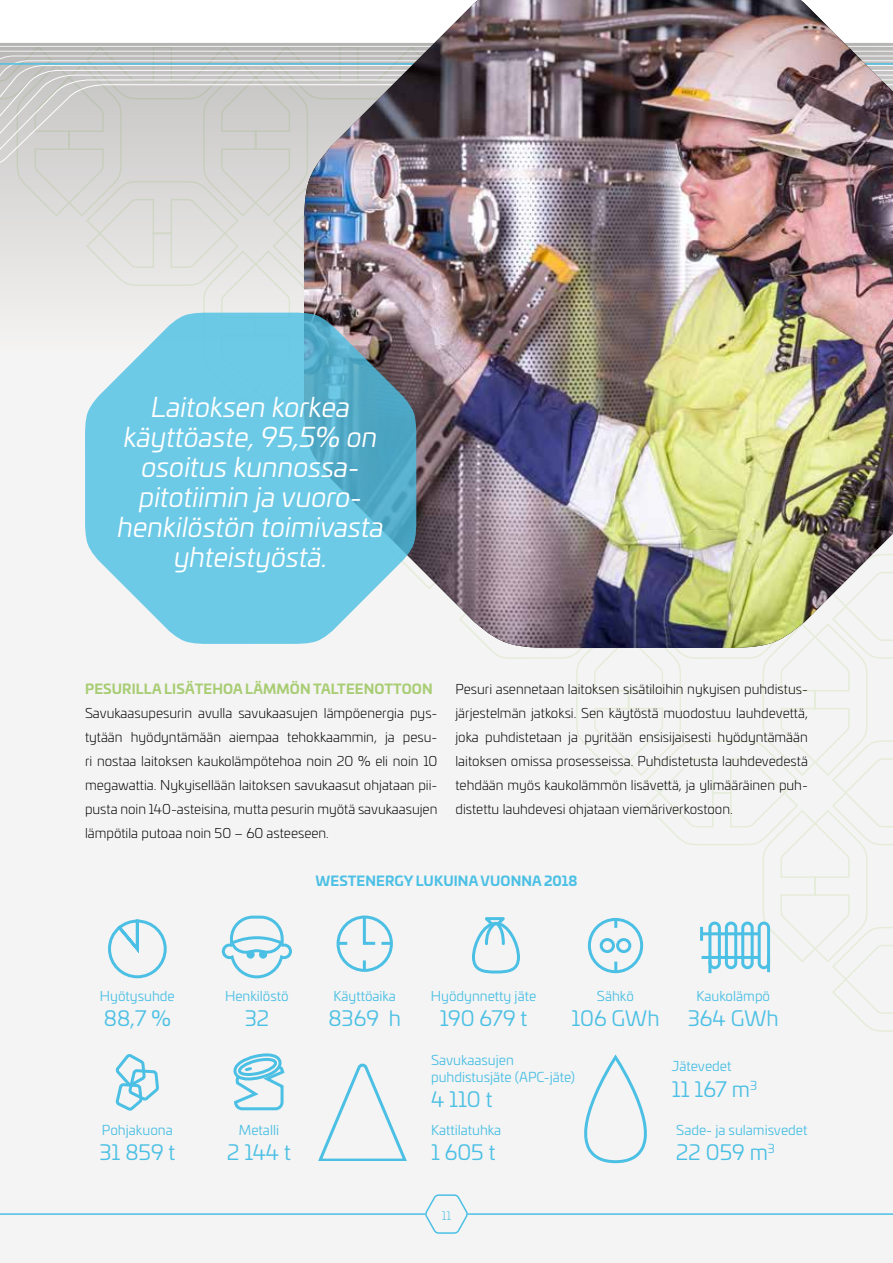
<style>
.page{position:relative;width:893px;height:1263px;background:#f5f4f4}
.page>*{position:absolute;margin:0;border:0;box-sizing:border-box;transform-origin:0 0}
.t1{font:italic 27px/30px "Univia Pro";color:#fff;text-align:center}
.t2{font:21px "Univia Pro";color:#4bc0e4}
.t3{font:300 13.5px/24px "Univia Pro";color:#000;text-align:justify}
.t4{font:13.5px/16.2px "Univia Pro";color:#4bc0e4}
.t5{font:700 13.5px "Univia Pro";letter-spacing:.01em;color:#a8cd74}
.t6{font:700 13.5px "Univia Pro";letter-spacing:.01em;color:#4bc0e4}
.t7{font:300 12px "Univia Pro";color:#4bc0e4}
</style>
<div class="page">
<svg style="left:488px;top:648px;width:405px;height:143px"></svg>
<svg style="left:646px;top:791px;width:247px;height:186px"></svg>
<svg style="left:832px;top:977px;width:61px;height:55px"></svg>
<svg style="left:0;top:175px;width:304px;height:138px;fill:#e2e1e0"></svg>
<div style="left:0;top:0;width:893px;height:175px;background:#000;opacity:.15"></div>
<svg style="left:0;top:0;width:304px;height:128px"></svg>
<hr style="left:0;top:63px;width:893px;height:2px;background:#4bc0e4">
<svg style="left:425px;top:1194px;width:43px;height:40px"></svg>
<hr style="left:467px;top:1213px;width:426px;height:2px;background:#4bc0e4">
<hr style="left:0;top:1213px;width:425px;height:2px;background:#4bc0e4">
<img style="left:304px;top:0;width:589px;height:648px">
<svg style="left:85px;top:313px;width:331px;height:331px;background:#7ac5dd"></svg>
<svg style="left:472px;top:917px;width:48px;height:57px"></svg>
<svg style="left:233px;top:1053px;width:52px;height:58px"></svg>
<svg style="left:115px;top:1054px;width:44px;height:57px"></svg>
<div style="left:588px;top:918px;width:55px;height:55px;border:3px solid #4bc0e4;border-radius:50%"></div>
<svg style="left:599px;top:938px;width:33px;height:15px"></svg>
<svg style="left:614px;top:919px;width:3px;height:9px"></svg>
<svg style="left:614px;top:962px;width:3px;height:11px"></svg>
<hr style="left:702px;top:932px;width:57px;height:3px;background:#4bc0e4">
<hr style="left:700px;top:927px;width:3px;height:14px;background:#4bc0e4">
<hr style="left:702px;top:956px;width:57px;height:3px;background:#4bc0e4">
<svg style="left:708px;top:966px;width:3px;height:7px"></svg>
<hr style="left:767px;top:957px;width:3px;height:15px;background:#4bc0e4">
<div style="left:708px;top:921px;width:13px;height:48px;border:3px solid #4bc0e4;border-radius:5px"></div>
<div style="left:725px;top:921px;width:12px;height:48px;border:3px solid #4bc0e4;border-radius:5px"></div>
<div style="left:741px;top:921px;width:13px;height:48px;border:3px solid #4bc0e4;border-radius:5px"></div>
<div style="left:758px;top:921px;width:12px;height:48px;border:3px solid #4bc0e4;border-radius:5px"></div>
<svg style="left:108px;top:919px;width:59px;height:60px"></svg>
<svg style="left:221px;top:915px;width:71px;height:64px"></svg>
<svg style="left:362px;top:919px;width:31px;height:53px"></svg>
<svg style="left:341px;top:942px;width:6px;height:3px"></svg>
<div style="left:337px;top:915px;width:56px;height:57px;border:3px solid #4bc0e4;border-radius:50%"></div>
<svg style="left:584px;top:1054px;width:63px;height:110px"></svg>
<svg style="left:318px;top:1063px;width:88px;height:97px"></svg>
<h1 class="t1" style="left:118px;top:391px;width:268px">Laitoksen korkea käyttöaste, 95,5% on osoitus kunnossa&shy;pitotiimin ja vuoro&shy;henkilöstön toimivasta yhteistyöstä.</h1>
<p class="t5" style="left:85px;top:678px;width:349px">PESURILLA LISÄTEHOA LÄMMÖN TALTEENOTTOON</p>
<p class="t3" style="left:85px;top:701px;width:354px">Savukaasupesurin avulla savukaasujen lämpöenergia pys&shy;tytään hyödyntämään aiempaa tehokkaammin, ja pesu&shy;ri nostaa laitoksen kaukolämpötehoa noin 20 % eli noin 10 megawattia. Nykyisellään laitoksen savukaasut ohjataan pii&shy;pusta noin 140-asteisina, mutta pesurin myötä savukaasujen lämpötila putoaa noin 50 – 60 asteeseen.</p>
<p class="t3" style="left:455px;top:677px;width:354px">Pesuri asennetaan laitoksen sisätiloihin nykyisen puhdistus&shy;järjestelmän jatkoksi. Sen käytöstä muodostuu lauhdevettä, joka puhdistetaan ja pyritään ensisijaisesti hyödyntämään laitoksen omissa prosesseissa. Puhdistetusta lauhdevedestä tehdään myös kaukolämmön lisävettä, ja ylimääräinen puh&shy;distettu lauhdevesi ohjataan viemäriverkostoon.</p>
<p class="t4" style="left:100px;top:987px;width:76px">Hyötysuhde</p>
<h2 class="t2" style="left:104px;top:1003px;width:69px">88,7 %</h2>
<p class="t4" style="left:102px;top:1121px;width:72px">Pohjakuona</p>
<h2 class="t2" style="left:99px;top:1137px;width:77px">31 859 t</h2>
<p class="t6" style="left:316px;top:870px;width:263px">WESTENERGY LUKUINA VUONNA 2018</p>
<p class="t4" style="left:225px;top:987px;width:65px">Henkilöstö</p>
<h2 class="t2" style="left:245px;top:1003px;width:26px">32</h2>
<p class="t4" style="left:239px;top:1121px;width:42px">Metalli</p>
<h2 class="t2" style="left:227px;top:1137px;width:65px">2 144 t</h2>
<p class="t4" style="left:333px;top:987px;width:64px">Käyttöaika</p>
<h2 class="t2" style="left:328px;top:1003px;width:74px">8369 h</h2>
<p class="t4" style="left:431px;top:987px;width:107px">Hyödynnetty jäte</p>
<h2 class="t2" style="left:440px;top:1003px;width:89px">190 679 t</h2>
<p class="t4" style="left:597px;top:987px;width:39px">Sähkö</p>
<h2 class="t2" style="left:571px;top:1003px;width:90px">106 GWh</h2>
<p class="t4" style="left:431px;top:1052px;width:146px">Savukaasujen puhdistusjäte (APC-jäte)</p>
<h2 class="t2" style="left:431px;top:1084px;width:63px">4 110 t</h2>
<p class="t4" style="left:431px;top:1121px;width:72px">Kattilatuhka</p>
<h2 class="t2" style="left:431px;top:1137px;width:66px">1 605 t</h2>
<p class="t4" style="left:696px;top:987px;width:75px">Kaukolämpö</p>
<h2 class="t2" style="left:688px;top:1003px;width:92px">364 GWh</h2>
<p class="t4" style="left:672px;top:1058px;width:61px">Jätevedet</p>
<h2 class="t2" style="left:672px;top:1074px;width:87px">11 167 m<sup>3</sup></h2>
<p class="t4" style="left:676px;top:1121px;width:133px">Sade- ja sulamisvedet</p>
<h2 class="t2" style="left:676px;top:1137px;width:100px">22 059 m<sup>3</sup></h2>
<p class="t7" style="left:442px;top:1207px;width:11px">11</p>
</div>
